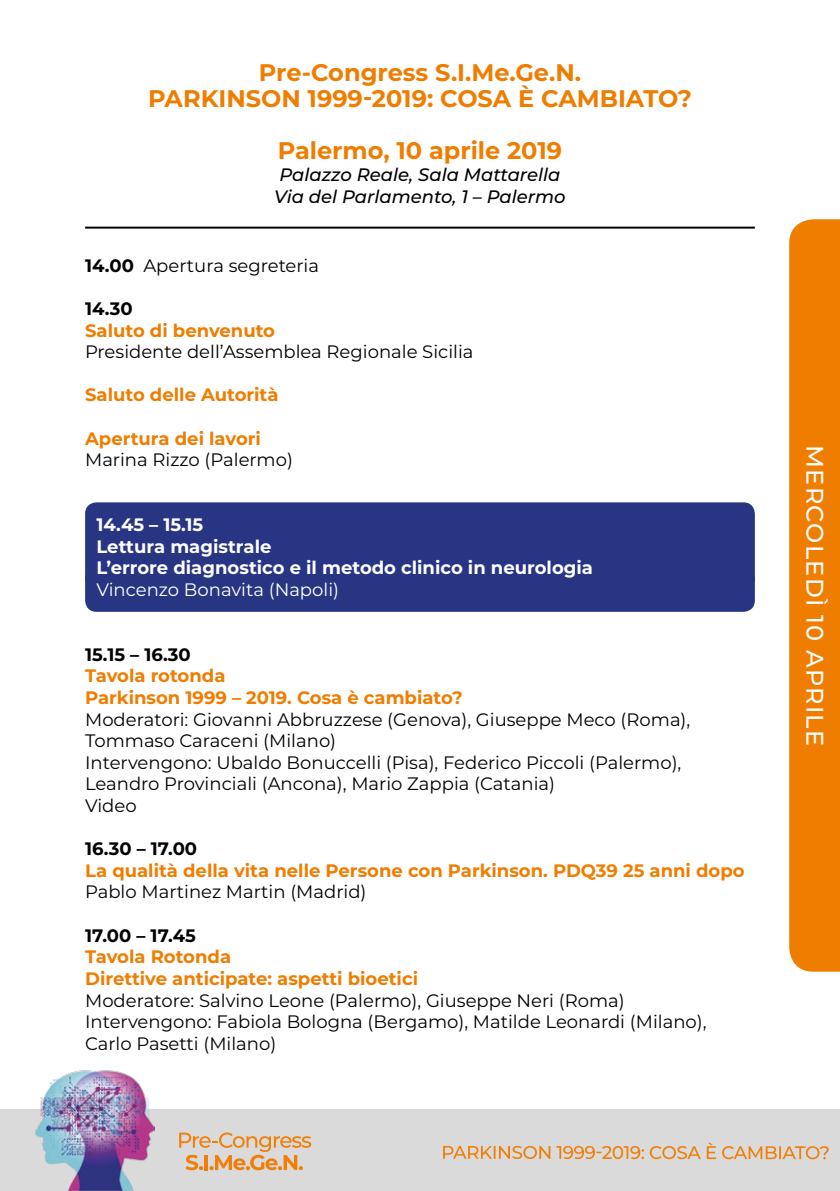
<style>
.page{position:relative;width:840px;height:1191px;background:#fff}
.page>*{position:absolute;margin:0;border:0;box-sizing:border-box;transform-origin:0 0}
.t1{font:700 24px/26px "Montserrat";color:#ef7d00;text-align:center}
.t2{font:500 24px "Montserrat";letter-spacing:.05em;color:#fff}
.t3{font:18px/21.6px "Montserrat";color:#000}
.t4{font:700 18px/21.6px "Montserrat";color:#ef7d00}
.t5{font:700 18px/21.6px "Montserrat";color:#fff}
.t6{font:italic 500 18px/21.6px "Montserrat";color:#000}
.t7{font:700 18px "Montserrat";color:#000}
.t8{font:18px "Montserrat";color:#fff}
.s1{font-weight:700}
</style>
<div class="page">
<div style="left:0;top:1109px;width:839px;height:82px;background:#dadada"></div>
<img style="left:35px;top:1070px;width:120px;height:120px">
<svg style="left:443px;top:1145px;width:107px;height:14px"></svg>
<svg style="left:556px;top:1145px;width:87px;height:14px"></svg>
<svg style="left:649px;top:1146px;width:51px;height:13px"></svg>
<svg style="left:706px;top:1142px;width:9px;height:17px"></svg>
<svg style="left:722px;top:1146px;width:106px;height:13px"></svg>
<svg style="left:179px;top:1132px;width:132px;height:38px"></svg>
<div style="left:85px;top:502px;width:669px;height:88px;background:#283583;border-radius:11px"></div>
<div style="left:85px;top:567px;width:669px;height:45px;background:#283583;border-radius:11px"></div>
<hr style="left:85px;top:227px;width:669px;height:2px;background:#000">
<div style="left:789px;top:219px;width:50px;height:752px;background:#ef7d00"></div>
<h1 class="t1" style="left:148px;top:59px;width:545px">Pre-Congress S.I.Me.Ge.N.<br>PARKINSON 1999-2019: COSA È CAMBIATO?</h1>
<h1 class="t1" style="left:278px;top:137px;width:286px">Palermo, 10 aprile 2019</h1>
<p class="t6" style="left:274px;top:163px;width:293px">Palazzo Reale, Sala Mattarella<br>Via del Parlamento, 1 – Palermo</p>
<p class="t3" style="left:85px;top:254px;width:235px"><span class="s1">14.00</span> Apertura segreteria</p>
<p class="t7" style="left:85px;top:296px;width:49px">14.30</p>
<p class="t4" style="left:85px;top:318px;width:191px">Saluto di benvenuto</p>
<p class="t3" style="left:85px;top:340px;width:389px">Presidente dell’Assemblea Regionale Sicilia</p>
<p class="t4" style="left:85px;top:383px;width:195px">Saluto delle Autorità</p>
<p class="t4" style="left:85px;top:426px;width:177px">Apertura dei lavori</p>
<p class="t3" style="left:85px;top:448px;width:209px">Marina Rizzo (Palermo)</p>
<p class="t5" style="left:96px;top:513px;width:497px">14.45 – 15.15<br>Lettura magistrale<br>L’errore diagnostico e il metodo clinico in neurologia</p>
<p class="t8" style="left:96px;top:577px;width:244px">Vincenzo Bonavita (Napoli)</p>
<p class="t7" style="left:85px;top:641px;width:107px">15.15 – 16.30</p>
<p class="t4" style="left:85px;top:664px;width:379px">Tavola rotonda<br>Parkinson 1999 – 2019. Cosa è cambiato?</p>
<p class="t3" style="left:85px;top:708px;width:606px">Moderatori: Giovanni Abbruzzese (Genova), Giuseppe Meco (Roma), Tommaso Caraceni (Milano)<br>Intervengono: Ubaldo Bonuccelli (Pisa), Federico Piccoli (Palermo), Leandro Provinciali (Ancona), Mario Zappia (Catania)<br>Video</p>
<p class="t7" style="left:85px;top:836px;width:113px">16.30 – 17.00</p>
<p class="t4" style="left:85px;top:858px;width:660px">La qualità della vita nelle Persone con Parkinson. PDQ39 25 anni dopo</p>
<p class="t3" style="left:85px;top:880px;width:283px">Pablo Martinez Martin (Madrid)</p>
<p class="t7" style="left:85px;top:922px;width:112px">17.00 – 17.45</p>
<p class="t4" style="left:85px;top:945px;width:334px">Tavola Rotonda<br>Direttive anticipate: aspetti bioetici</p>
<p class="t3" style="left:85px;top:988px;width:622px">Moderatore: Salvino Leone (Palermo), Giuseppe Neri (Roma)<br>Intervengono: Fabiola Bologna (Bergamo), Matilde Leonardi (Milano),<br>Carlo Pasetti (Milano)</p>
<h1 class="t2" style="left:831px;top:445px;width:302px;rotate:90deg">MERCOLEDÌ 10 APRILE</h1>
</div>
